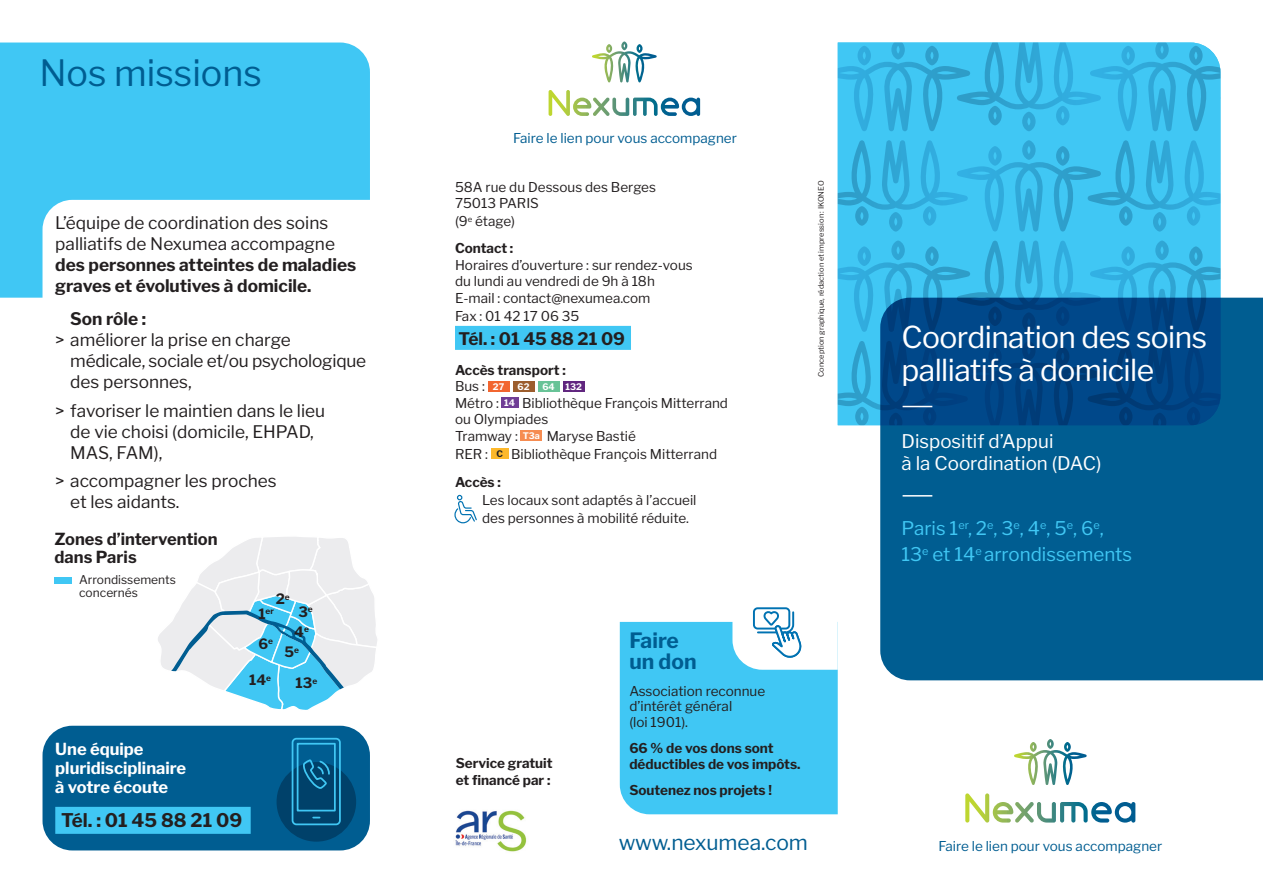
<style>
.page{position:relative;width:1263px;height:893px;background:#fff}
.page>*{position:absolute;margin:0;border:0;box-sizing:border-box;transform-origin:0 0}
.GRD_TITRE_BLEU{font:36px "Libre Franklin";color:#005d91}
.MISSIONS_VOTRE{font:30px/33px "Libre Franklin";letter-spacing:-.02em;color:#fff}
.t1{font:21px "Libre Franklin";letter-spacing:-.005em;color:#005d91}
.TEXTE_14{font:700 21px "Libre Franklin";color:#005d91}
.MISSIONS_VOTRE-2{font:18.75px "Libre Franklin";color:#40c7f4}
.MISSIONS_VOTRE-3{font:18.75px/22.5px "Libre Franklin";color:#fff}
.TEL_BIG{font:700 18.75px "Libre Franklin";color:#231f20}
.TEXTE_MISSIONS{font:17.25px/21px "Libre Franklin";color:#231f20}
.texte_bold{font:17.25px/21px "Libre Franklin";color:#231f20}
.texte_bold-2{font:700 17.25px/21px "Libre Franklin";color:#231f20}
.tel_GROS{font:700 17.25px "Libre Franklin";color:#231f20}
.TEXTE_MISSIONS-2{font:700 17.25px "Libre Franklin";color:#231f20}
.TEXTE_14-2{font:700 16.5px/18.8px "Libre Franklin";color:#fff}
.t2{font:700 16.5px/18px "Libre Franklin Roman";color:#231f20}
.t3{font:700 14.25px/19.8px "Libre Franklin Roman";color:#231f20}
.TEXTE_14-3{font:13.5px/16.5px "Libre Franklin";color:#231f20}
.TEXTE_14-4{font:700 13.5px "Libre Franklin";color:#231f20}
.TEXTE_14-5{font:13.5px "Libre Franklin";color:#005d91}
.t4{font:12px/13.5px "Libre Franklin Roman";color:#231f20}
.ETAPES_ACHIFFRES{font:700 9px "Libre Franklin";color:#fff}
.ETAPES_ACHIFFRES-2{font:700 9px "Libre Franklin";color:#231f20}
.t5{font:700 8.25px "Libre Franklin Roman";color:#231f20}
.texte_bold-3{font:7.5px "Libre Franklin";color:#231f20}
.s1{font-size:14.25px}
</style>
<div class="page">
<div style="left:838px;top:131px;width:382px;height:210px;background:#40c7f4"></div>
<svg style="left:838px;top:140px;width:382px;height:92px;background:#3abcea"></svg>
<svg style="left:838px;top:341px;width:42px;height:84px;background:#3abae7"></svg>
<svg style="left:838px;top:241px;width:382px;height:91px;background:#3abbe9"></svg>
<svg style="left:838px;top:43px;width:382px;height:88px;background:#3bbcea"></svg>
<svg style="left:880px;top:298px;width:383px;height:382px;background:#00568d"></svg>
<hr style="left:902px;top:406px;width:30px;height:1px;background:#fff">
<hr style="left:902px;top:495px;width:30px;height:2px;background:#fff">
<svg style="left:965px;top:793px;width:170px;height:30px"></svg>
<svg style="left:1014px;top:739px;width:73px;height:46px"></svg>
<div style="left:0;top:43px;width:370px;height:255px;background:#40c7f4"></div>
<svg style="left:43px;top:200px;width:327px;height:651px"></svg>
<div style="left:43px;top:726px;width:327px;height:124px;background:#005d91;border-radius:30px"></div>
<div style="left:277px;top:762px;width:79px;height:80px;background:#00416a;border-radius:50%"></div>
<div style="left:292px;top:738px;width:49px;height:87px;border:2px solid #40c7f4;border-radius:4px"></div>
<div style="left:297px;top:743px;width:39px;height:68px;border:2px solid #40c7f4"></div>
<svg style="left:304px;top:759px;width:27px;height:30px"></svg>
<svg style="left:155px;top:531px;width:222px;height:180px"></svg>
<div style="left:54px;top:577px;width:18px;height:7px;background:#40c7f4"></div>
<div style="left:55px;top:807px;width:196px;height:27px;background:#40c7f4"></div>
<svg style="left:454px;top:495px;width:23px;height:28px"></svg>
<div style="left:455px;top:326px;width:176px;height:24px;background:#40c7f4"></div>
<img style="left:455px;top:810px;width:72px;height:42px">
<div style="left:488px;top:381px;width:21px;height:10px;background:#f26630"></div>
<div style="left:513px;top:381px;width:21px;height:10px;background:#9c5d2d"></div>
<div style="left:538px;top:381px;width:21px;height:10px;background:#68c397"></div>
<div style="left:563px;top:381px;width:21px;height:10px;background:#61267f"></div>
<div style="left:501px;top:397px;width:17px;height:11px;background:#703e96"></div>
<div style="left:521px;top:430px;width:21px;height:11px;background:#f68c51"></div>
<div style="left:491px;top:449px;width:17px;height:10px;background:#fdb82a"></div>
<svg style="left:549px;top:90px;width:151px;height:26px"></svg>
<svg style="left:592px;top:41px;width:65px;height:41px"></svg>
<svg style="left:620px;top:607px;width:218px;height:207px"></svg>
<p class="GRD_TITRE_BLEU" style="left:39px;top:45px;width:224px">Nos missions</p>
<p class="texte_bold" style="left:55px;top:211px;width:281px">L’équipe de coordination des soins palliatifs de Nexumea accompagne</p>
<p class="texte_bold-2" style="left:55px;top:253px;width:302px">des personnes atteintes de maladies graves et évolutives à domicile.</p>
<p class="TEXTE_MISSIONS-2" style="left:70px;top:305px;width:77px">Son rôle :</p>
<p class="TEXTE_MISSIONS" style="left:70px;top:328px;width:298px;text-indent:-15px">&gt; améliorer la prise en charge médicale, sociale et/ou psychologique des personnes,</p>
<p class="TEXTE_MISSIONS" style="left:70px;top:398px;width:256px;text-indent:-15px">&gt; favoriser le maintien dans le lieu de vie choisi (domicile, EHPAD,<br>MAS, FAM),</p>
<p class="TEXTE_MISSIONS" style="left:70px;top:469px;width:208px;text-indent:-15px">&gt; accompagner les proches et les aidants.</p>
<p class="t2" style="left:55px;top:528px;width:165px">Zones d’intervention dans Paris</p>
<p class="t4" style="left:79px;top:571px;width:98px">Arrondissements concernés</p>
<p class="t3" style="left:276px;top:588px;width:16px">2<sup>e</sup></p>
<p class="t5" style="left:258px;top:604px;width:17px"><span class="s1">1</span>er</p>
<p class="t3" style="left:258px;top:633px;width:16px">6<sup>e</sup></p>
<p class="t3" style="left:249px;top:669px;width:23px">14<sup>e</sup></p>
<p class="t3" style="left:294px;top:601px;width:20px">3<sup>e<br></sup>4<sup>e</sup></p>
<p class="t3" style="left:296px;top:635px;width:23px;line-height:30.9px;text-indent:-11px">5<sup>e<br></sup>13<sup>e</sup></p>
<p class="TEXTE_14-2" style="left:55px;top:739px;width:90px">Une équipe</p>
<p class="TEXTE_14-2" style="left:55px;top:757px;width:132px">pluridisciplinaire à votre écoute</p>
<p class="TEL_BIG" style="left:61px;top:806px;width:182px">Tél. : 01 45 88 21 09</p>
<p class="TEXTE_14-5" style="left:513px;top:128px;width:225px">Faire le lien pour vous accompagner</p>
<p class="TEXTE_14-3" style="left:455px;top:177px;width:202px">58A rue du Dessous des Berges</p>
<p class="TEXTE_14-3" style="left:455px;top:194px;width:85px">75013 PARIS</p>
<p class="TEXTE_14-3" style="left:455px;top:212px;width:62px">(9<sup>e</sup> étage)</p>
<p class="TEXTE_14-4" style="left:455px;top:238px;width:60px">Contact :</p>
<p class="TEXTE_14-3" style="left:455px;top:255px;width:239px">Horaires d’ouverture : sur rendez-vous du lundi au vendredi de 9h à 18h</p>
<p class="TEXTE_14-3" style="left:455px;top:288px;width:197px">E-mail : contact@nexumea.com</p>
<p class="TEXTE_14-3" style="left:455px;top:306px;width:126px">Fax : 01 42 17 06 35</p>
<p class="tel_GROS" style="left:459px;top:325px;width:168px">Tél. : 01 45 88 21 09</p>
<p class="TEXTE_14-4" style="left:455px;top:359px;width:112px">Accès transport :</p>
<p class="TEXTE_14-3" style="left:455px;top:377px;width:31px">Bus :</p>
<p class="TEXTE_14-3" style="left:455px;top:393px;width:45px">Métro :</p>
<p class="TEXTE_14-3" style="left:522px;top:393px;width:207px">Bibliothèque François Mitterrand</p>
<p class="TEXTE_14-3" style="left:455px;top:410px;width:95px">ou Olympiades</p>
<p class="TEXTE_14-3" style="left:455px;top:426px;width:64px">Tramway :</p>
<p class="TEXTE_14-3" style="left:547px;top:426px;width:91px">Maryse Bastié</p>
<p class="TEXTE_14-3" style="left:455px;top:444px;width:34px">RER :</p>
<p class="TEXTE_14-3" style="left:511px;top:444px;width:207px">Bibliothèque François Mitterrand</p>
<p class="TEXTE_14-4" style="left:455px;top:472px;width:47px">Accès :</p>
<p class="TEXTE_14-3" style="left:482px;top:491px;width:216px">Les locaux sont adaptés à l’accueil</p>
<p class="TEXTE_14-3" style="left:482px;top:509px;width:208px">des personnes à mobilité réduite.</p>
<p class="ETAPES_ACHIFFRES" style="left:493px;top:379px;width:13px">27</p>
<p class="ETAPES_ACHIFFRES" style="left:518px;top:379px;width:13px">62</p>
<p class="ETAPES_ACHIFFRES" style="left:542px;top:379px;width:14px">64</p>
<p class="ETAPES_ACHIFFRES" style="left:565px;top:379px;width:18px">132</p>
<p class="ETAPES_ACHIFFRES" style="left:504px;top:396px;width:12px">14</p>
<p class="ETAPES_ACHIFFRES" style="left:523px;top:429px;width:19px">T3a</p>
<p class="ETAPES_ACHIFFRES-2" style="left:496px;top:447px;width:8px">C</p>
<p class="texte_bold-3" style="left:815px;top:377px;width:198px;rotate:-90deg">Conception graphique, rédaction et impression : IKONEO</p>
<p class="TEXTE_14-4" style="left:456px;top:753px;width:98px">Service gratuit</p>
<p class="TEXTE_14-4" style="left:456px;top:769px;width:96px">et financé par :</p>
<p class="TEXTE_14" style="left:629px;top:624px;width:51px">Faire</p>
<p class="TEXTE_14" style="left:629px;top:645px;width:69px">un don</p>
<p class="TEXTE_14-3" style="left:629px;top:682px;width:137px;line-height:15.8px">Association reconnue d’intérêt général</p>
<p class="TEXTE_14-3" style="left:629px;top:713px;width:60px">(loi 1901).</p>
<p class="TEXTE_14-4" style="left:629px;top:738px;width:146px">66 % de vos dons sont</p>
<p class="TEXTE_14-4" style="left:629px;top:754px;width:173px">déductibles de vos impôts.</p>
<p class="TEXTE_14-4" style="left:629px;top:780px;width:144px">Soutenez nos projets !</p>
<p class="t1" style="left:619px;top:826px;width:191px">www.nexumea.com</p>
<p class="MISSIONS_VOTRE" style="left:901px;top:318px;width:307px">Coordination des soins palliatifs à domicile</p>
<p class="MISSIONS_VOTRE-3" style="left:901px;top:428px;width:201px">Dispositif d’Appui<br>à la Coordination (DAC)</p>
<p class="MISSIONS_VOTRE-2" style="left:901px;top:514px;width:204px">Paris 1<sup>er</sup>, 2<sup>e</sup>, 3<sup>e</sup>, 4<sup>e</sup>, 5<sup>e</sup>, 6<sup>e</sup>,</p>
<p class="MISSIONS_VOTRE-2" style="left:901px;top:539px;width:232px">13<sup>e</sup> et 14<sup>e</sup> arrondissements</p>
<p class="TEXTE_14-5" style="left:938px;top:835px;width:225px">Faire le lien pour vous accompagner</p>
</div>
